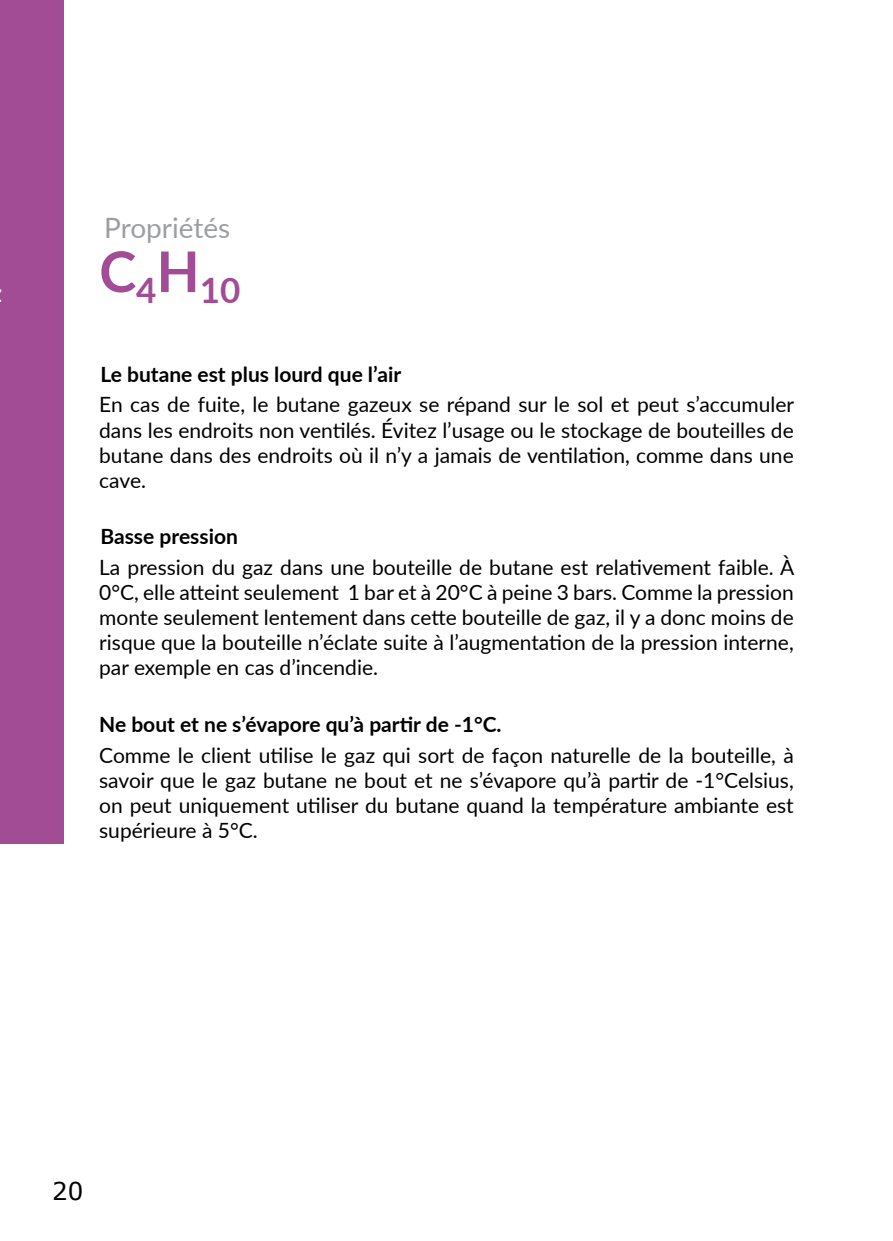
<style>
.page{position:relative;width:893px;height:1241px;background:#fff}
.page>*{position:absolute;margin:0;border:0;box-sizing:border-box;transform-origin:0 0}
.t1{font:700 35px "Lato";color:#a14c95}
.t2{font:28px "Lato";color:#9d9ea1}
.t3{font:24.5px "Verdana";color:#000}
.t4{font:21px/25.2px "Lato";color:#000;text-align:justify}
.t5{font:700 21px "Lato";color:#000}
</style>
<div class="page">
<div style="left:0;top:0;width:63px;height:843px;background:#a14c95"></div>
<h2 class="t2" style="left:104px;top:207px;width:128px">Propriétés</h2>
<h1 class="t1" style="left:99px;top:264px;width:143px"><sup>C</sup>4<sup>H</sup>10</h1>
<p class="t5" style="left:100px;top:358px;width:302px">Le butane est plus lourd que l’air</p>
<p class="t4" style="left:99px;top:391px;width:696px">En cas de fuite, le butane gazeux se répand sur le sol et peut s’accumuler dans les endroits non ventilés. Évitez l’usage ou le stockage de bouteilles de butane dans des endroits où il n’y a jamais de ventilation, comme dans une cave.</p>
<p class="t5" style="left:100px;top:521px;width:139px">Basse pression</p>
<p class="t4" style="left:99px;top:553px;width:697px">La pression du gaz dans une bouteille de butane est relativement faible. À 0°C, elle atteint seulement 1 bar et à 20°C à peine 3 bars. Comme la pression monte seulement lentement dans cette bouteille de gaz, il y a donc moins de risque que la bouteille n’éclate suite à l’augmentation de la pression interne, par exemple en cas d’incendie.</p>
<p class="t5" style="left:99px;top:708px;width:404px">Ne bout et ne s’évapore qu’à partir de -1°C.</p>
<p class="t4" style="left:99px;top:741px;width:696px">Comme le client utilise le gaz qui sort de façon naturelle de la bouteille, à savoir que le gaz butane ne bout et ne s’évapore qu’à partir de -1°Celsius, on peut uniquement utiliser du butane quand la température ambiante est supérieure à 5°C.</p>
<p class="t3" style="left:52px;top:1174px;width:33px">20</p>
</div>
